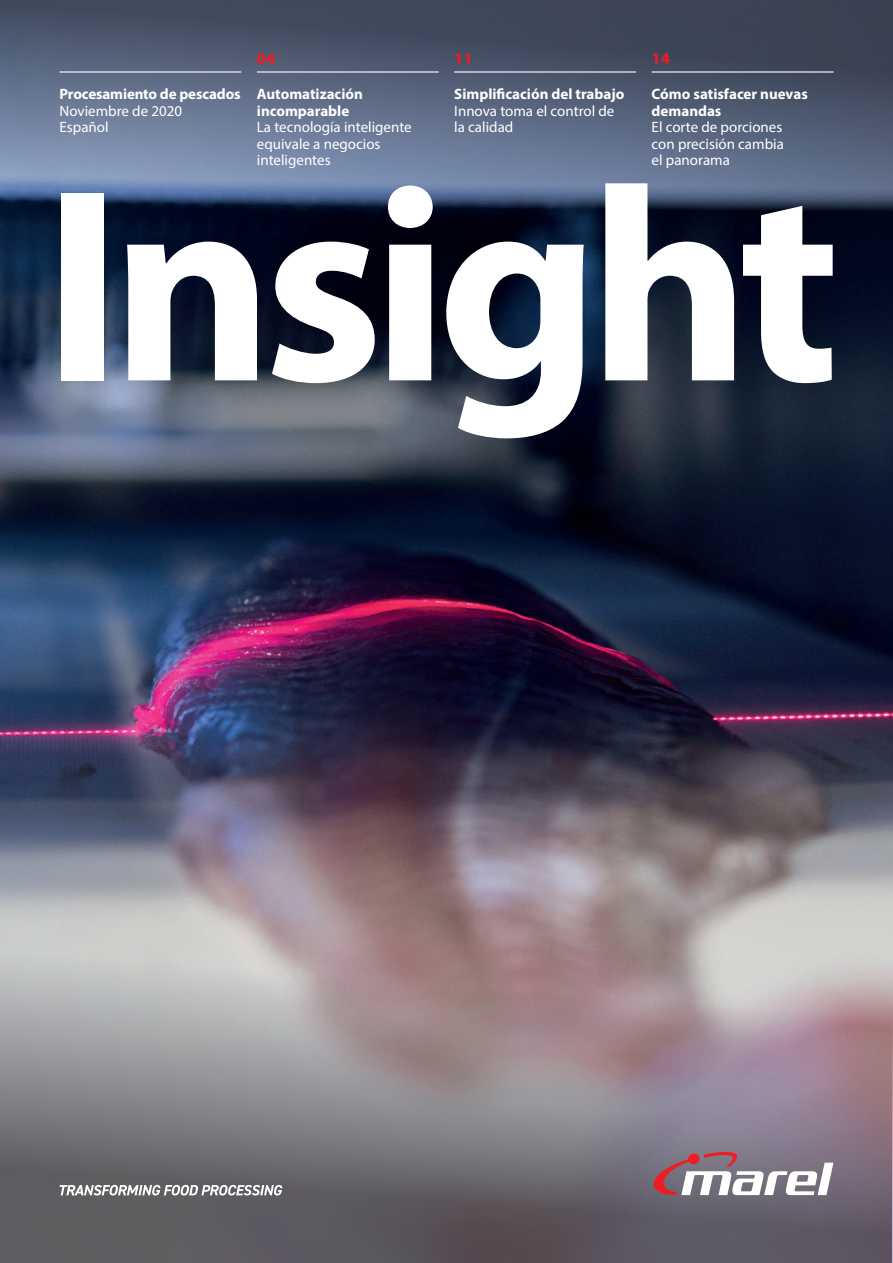
<style>
.page{position:relative;width:893px;height:1263px;background:#fff}
.page>*{position:absolute;margin:0;border:0;box-sizing:border-box;transform-origin:0 0}
.t1{font:700 277.5px "Myriad Pro";letter-spacing:-.04em;color:#fff}
.t2{font:700 16.5px "Myriad Pro";color:#ee1d23}
.t3{font:15px/16.5px "Myriad Pro";color:#fff}
.t4{font:700 15px/16.5px "Myriad Pro";color:#fff}
</style>
<div class="page">
<img style="left:0;top:518px;width:893px;height:744px">
<svg style="left:0;top:0;width:893px;height:518px;background:#323e54"></svg>
<img style="left:0;top:719px;width:892px;height:544px">
<hr style="left:60px;top:71px;width:181px;height:2px;background:#fff">
<hr style="left:257px;top:71px;width:182px;height:2px;background:#fff">
<hr style="left:454px;top:71px;width:182px;height:2px;background:#fff">
<hr style="left:652px;top:71px;width:181px;height:2px;background:#fff">
<svg style="left:652px;top:1151px;width:181px;height:45px"></svg>
<svg style="left:60px;top:1185px;width:222px;height:10px"></svg>
<p class="t4" style="left:60px;top:87px;width:183px">Procesamiento de pescados</p>
<p class="t3" style="left:60px;top:103px;width:124px">Noviembre de 2020<br>Español</p>
<p class="t2" style="left:257px;top:53px;width:20px">04</p>
<p class="t2" style="left:454px;top:53px;width:20px">11</p>
<p class="t2" style="left:652px;top:53px;width:20px">14</p>
<p class="t4" style="left:257px;top:87px;width:108px">Automatización incomparable</p>
<p class="t3" style="left:257px;top:119px;width:156px">La tecnología inteligente equivale a negocios inteligentes</p>
<p class="t4" style="left:454px;top:87px;width:172px">Simpliicación del trabajo</p>
<p class="t3" style="left:454px;top:103px;width:162px">Innova toma el control de la calidad</p>
<p class="t4" style="left:652px;top:87px;width:158px">Cómo satisfacer nuevas demandas</p>
<p class="t3" style="left:652px;top:119px;width:134px;text-align:justify">El corte de porciones con precisión cambia el panorama</p>
<h1 class="t1" style="left:43px;top:180px;width:799px">Insight</h1>
</div>
